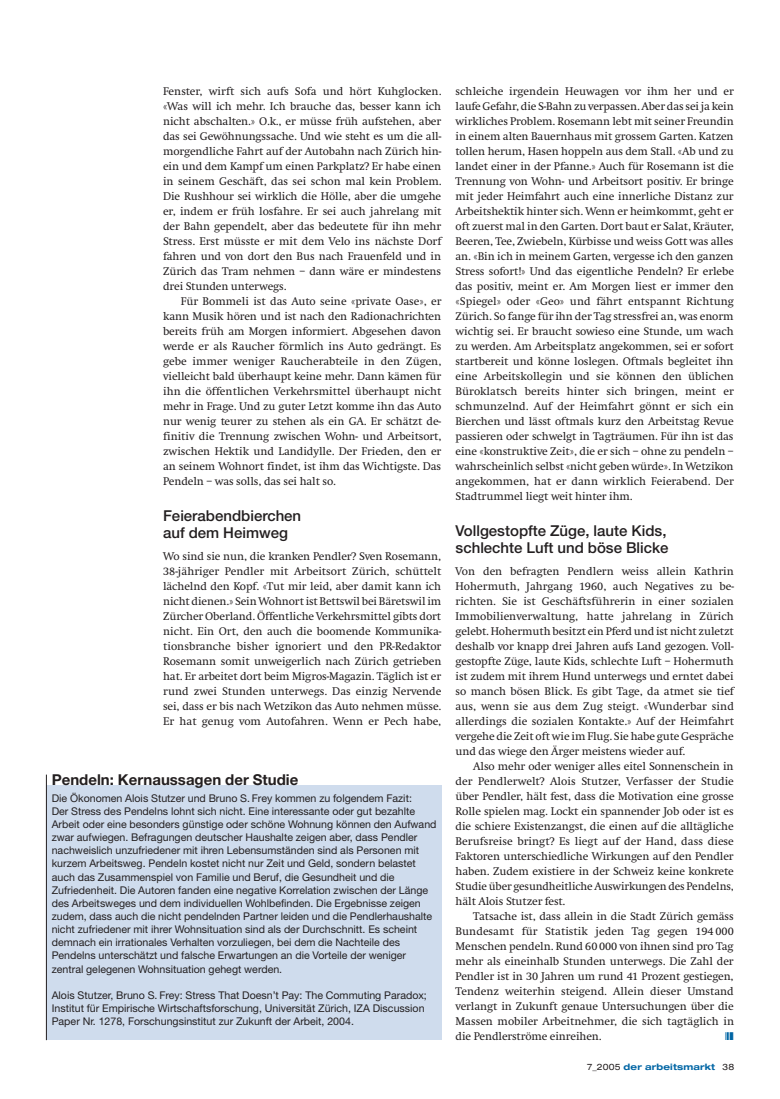
<style>
.page{position:relative;width:780px;height:1099px;background:#fff}
.page>*{position:absolute;margin:0;border:0;box-sizing:border-box;transform-origin:0 0}
.t1{font:500 15px/16.2px "Helvetica Neue";color:#231f20}
.t2{font:700 15px "Helvetica Neue";color:#231f20}
.t3{font:11.5px/15px "Swift";letter-spacing:-.01em;color:#231f20;text-align:justify}
.t4{font:11.25px "Zapf Dingbats";color:#0065a4;scale:.9 1}
.t5{font:10.62px/13.1px "Helvetica Neue";color:#231f20}
.t6{font:700 expanded 8.75px "Helvetica Neue";letter-spacing:.015em;color:#0065a4}
.s1{font-weight:400;color:#231f20}
</style>
<div class="page">
<div style="left:46px;top:785px;width:395px;height:254px;background:#cfdced"></div>
<hr style="left:46px;top:774px;width:1px;height:266px;background:#231f20">
<p class="t3" style="left:163px;top:83px;width:280px">Fenster, wirft sich aufs Sofa und hört Kuhglocken. «Was will ich mehr. Ich brauche das, besser kann ich nicht abschalten.» O.k., er müsse früh aufstehen, aber das sei Gewöhnungssache. Und wie steht es um die all&shy;morgendliche Fahrt auf der Autobahn nach Zürich hin&shy;ein und dem Kampf um einen Parkplatz? Er habe einen in seinem Geschäft, das sei schon mal kein Problem.<br>Die Rushhour sei wirklich die Hölle, aber die umgehe er, indem er früh losfahre. Er sei auch jahrelang mit der Bahn gependelt, aber das bedeutete für ihn mehr Stress. Erst müsste er mit dem Velo ins nächste Dorf fahren und von dort den Bus nach Frauenfeld und in Zürich das Tram nehmen – dann wäre er mindestens drei Stunden unterwegs.</p>
<p class="t3" style="left:163px;top:293px;width:280px;text-indent:18px">Für Bommeli ist das Auto seine «private Oase», er kann Musik hören und ist nach den Radionachrichten bereits früh am Morgen informiert. Abgesehen davon werde er als Raucher förmlich ins Auto gedrängt. Es gebe immer weniger Raucherabteile in den Zügen, vielleicht bald überhaupt keine mehr. Dann kämen für ihn die öffentlichen Verkehrsmittel überhaupt nicht mehr in Frage. Und zu guter Letzt komme ihn das Auto nur wenig teurer zu stehen als ein GA. Er schätzt de&shy;finitiv die Trennung zwischen Wohn- und Arbeitsort, zwischen Hektik und Landidylle. Der Frieden, den er an seinem Wohnort findet, ist ihm das Wichtigste. Das Pendeln – was solls, das sei halt so.</p>
<h1 class="t1" style="left:163px;top:509px;width:140px">Feierabendbierchen auf dem Heimweg</h1>
<p class="t3" style="left:163px;top:548px;width:280px">Wo sind sie nun, die kranken Pendler? Sven Rosemann, 38-jähriger Pendler mit Arbeitsort Zürich, schüttelt lächelnd den Kopf. «Tut mir leid, aber damit kann ich nicht dienen.» Sein Wohnort ist Bettswil bei Bäretswil im Zürcher Oberland. Öffentliche Verkehrsmittel gibts dort nicht. Ein Ort, den auch die boomende Kommunika&shy;tionsbranche bisher ignoriert und den PR-Redaktor Rosemann somit unweigerlich nach Zürich getrieben hat. Er arbeitet dort beim Migros-Magazin. Täglich ist er rund zwei Stunden unterwegs. Das einzig Nervende sei, dass er bis nach Wetzikon das Auto nehmen müsse.<br>Er hat genug vom Autofahren. Wenn er Pech habe,</p>
<h1 class="t2" style="left:52px;top:774px;width:248px">Pendeln: Kernaussagen der Studie</h1>
<p class="t5" style="left:52px;top:792px;width:386px">Die Ökonomen Alois Stutzer und Bruno S. Frey kommen zu folgendem Fazit:<br>Der Stress des Pendelns lohnt sich nicht. Eine interessante oder gut bezahlte Arbeit oder eine besonders günstige oder schöne Wohnung können den Aufwand zwar aufwiegen. Befragungen deutscher Haushalte zeigen aber, dass Pendler nachweislich unzufriedener mit ihren Lebensumständen sind als Personen mit kurzem Arbeitsweg. Pendeln kostet nicht nur Zeit und Geld, sondern belastet auch das Zusammenspiel von Familie und Beruf, die Gesundheit und die Zufriedenheit. Die Autoren fanden eine negative Korrelation zwischen der Länge des Arbeitsweges und dem individuellen Wohlbefinden. Die Ergebnisse zeigen zudem, dass auch die nicht pendelnden Partner leiden und die Pendlerhaushalte nicht zufriedener mit ihrer Wohnsituation sind als der Durchschnitt. Es scheint demnach ein irrationales Verhalten vorzuliegen, bei dem die Nachteile des Pendelns unterschätzt und falsche Erwartungen an die Vorteile der weniger zentral gelegenen Wohnsituation gehegt werden.</p>
<p class="t5" style="left:52px;top:989px;width:376px">Alois Stutzer, Bruno S. Frey: Stress That Doesn’t Pay: The Commuting Paradox;<br>Institut für Empirische Wirtschaftsforschung, Universität Zürich, IZA Discussion<br>Paper Nr. 1278, Forschungsinstitut zur Zukunft der Arbeit, 2004.</p>
<p class="t3" style="left:455px;top:83px;width:280px">schleiche irgendein Heuwagen vor ihm her und er laufe Gefahr, die S-Bahn zu verpassen. Aber das sei ja kein wirkliches Problem. Rosemann lebt mit seiner Freundin in einem alten Bauernhaus mit grossem Garten. Katzen tollen herum, Hasen hoppeln aus dem Stall. «Ab und zu landet einer in der Pfanne.» Auch für Rosemann ist die Trennung von Wohn- und Arbeitsort positiv. Er bringe mit jeder Heimfahrt auch eine innerliche Distanz zur Arbeitshektik hinter sich. Wenn er heimkommt, geht er oft zuerst mal in den Garten. Dort baut er Salat, Kräuter, Beeren, Tee, Zwiebeln, Kürbisse und weiss Gott was alles an. «Bin ich in meinem Garten, vergesse ich den ganzen Stress sofort!» Und das eigentliche Pendeln? Er erlebe das positiv, meint er. Am Morgen liest er immer den «Spiegel» oder «Geo» und fährt entspannt Richtung Zürich. So fange für ihn der Tag stressfrei an, was enorm wichtig sei. Er braucht sowieso eine Stunde, um wach zu werden. Am Arbeitsplatz angekommen, sei er sofort startbereit und könne loslegen. Oftmals begleitet ihn eine Arbeitskollegin und sie können den üblichen Büroklatsch bereits hinter sich bringen, meint er schmunzelnd. Auf der Heimfahrt gönnt er sich ein Bierchen und lässt oftmals kurz den Arbeitstag Revue passieren oder schwelgt in Tagträumen. Für ihn ist das eine «konstruktive Zeit», die er sich – ohne zu pendeln – wahrscheinlich selbst «nicht geben würde». In Wetzikon angekommen, hat er dann wirklich Feierabend. Der Stadtrummel liegt weit hinter ihm.</p>
<h1 class="t1" style="left:455px;top:524px;width:214px">Vollgestopfte Züge, laute Kids, schlechte Luft und böse Blicke</h1>
<p class="t3" style="left:455px;top:563px;width:280px">Von den befragten Pendlern weiss allein Kathrin Hohermuth, Jahrgang 1960, auch Negatives zu be&shy;richten. Sie ist Geschäftsführerin in einer sozialen Immobilienverwaltung, hatte jahrelang in Zürich gelebt. Hohermuth besitzt ein Pferd und ist nicht zuletzt deshalb vor knapp drei Jahren aufs Land gezogen. Voll&shy;gestopfte Züge, laute Kids, schlechte Luft – Hohermuth ist zudem mit ihrem Hund unterwegs und erntet dabei so manch bösen Blick. Es gibt Tage, da atmet sie tief aus, wenn sie aus dem Zug steigt. «Wunderbar sind allerdings die sozialen Kontakte.» Auf der Heimfahrt vergehe die Zeit oft wie im Flug. Sie habe gute Gespräche und das wiege den Ärger meistens wieder auf.</p>
<p class="t3" style="left:455px;top:758px;width:280px;text-indent:18px">Also mehr oder weniger alles eitel Sonnenschein in der Pendlerwelt? Alois Stutzer, Verfasser der Studie über Pendler, hält fest, dass die Motivation eine grosse Rolle spielen mag. Lockt ein spannender Job oder ist es die schiere Existenzangst, die einen auf die alltägliche Berufsreise bringt? Es liegt auf der Hand, dass diese Faktoren unterschiedliche Wirkungen auf den Pendler haben. Zudem existiere in der Schweiz keine konkrete Studie über gesundheitliche Auswirkungen des Pendelns, hält Alois Stutzer fest.</p>
<p class="t3" style="left:455px;top:908px;width:280px;text-indent:18px">Tatsache ist, dass allein in die Stadt Zürich gemäss Bundesamt für Statistik jeden Tag gegen 194 000<br>Menschen pendeln. Rund 60 000 von ihnen sind pro Tag mehr als eineinhalb Stunden unterwegs. Die Zahl der Pendler ist in 30 Jahren um rund 41 Prozent gestiegen, Tendenz weiterhin steigend. Allein dieser Umstand verlangt in Zukunft genaue Untersuchungen über die Massen mobiler Arbeitnehmer, die sich tagtäglich in die Pendlerströme einreihen.</p>
<p class="t4" style="left:725px;top:1029px;width:11px">❘❙❚</p>
<p class="t6" style="left:587px;top:1063px;width:149px"><span class="s1">7_2005</span> der arbeitsmarkt <span class="s1">38</span></p>
</div>
